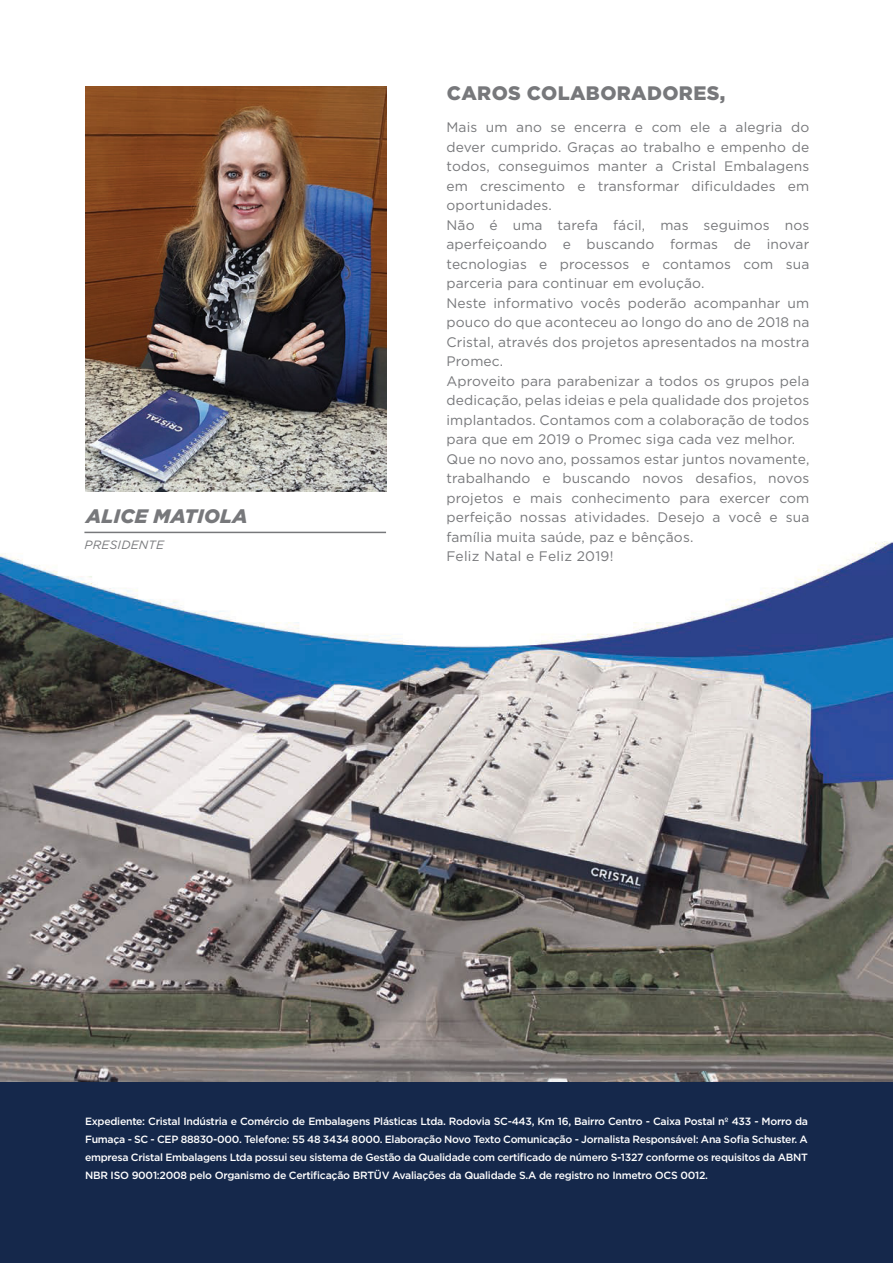
<style>
.page{position:relative;width:893px;height:1263px;background:#fff}
.page>*{position:absolute;margin:0;border:0;box-sizing:border-box;transform-origin:0 0}
.t1{font:900 19.5px "Gotham Pro";letter-spacing:.02em;color:#77787b}
.t2{font:italic 900 19.5px "Gotham Pro";letter-spacing:.015em;color:#77787b}
.t3{font:13.8px/19.5px "Gotham Pro";letter-spacing:.01em;color:#77787b}
.t4{font:italic 12px "Gotham Pro";letter-spacing:.02em;color:#77787b}
.t5{font:500 10.5px/18px "Gotham Pro";letter-spacing:-.025em;color:#fff;text-align:justify}
</style>
<div class="page">
<img style="left:0;top:86px;width:893px;height:996px">
<img style="left:85px;top:86px;width:301px;height:406px">
<hr style="left:84px;top:532px;width:302px;height:1px;background:#77787b">
<div style="left:0;top:1082px;width:893px;height:181px;background:#15284b"></div>
<h1 class="t2" style="left:86px;top:505px;width:163px">ALICE MATIOLA</h1>
<p class="t4" style="left:85px;top:538px;width:81px">PRESIDENTE</p>
<h1 class="t1" style="left:447px;top:82px;width:280px">CAROS COLABORADORES,</h1>
<p class="t3" style="left:446px;top:117px;width:364px">Mais um ano se encerra e com ele a alegria do dever cumprido. Graças ao trabalho e empenho de todos, conseguimos manter a Cristal Embalagens em crescimento e transformar dificuldades em oportunidades.<br>Não é uma tarefa fácil, mas seguimos nos aperfeiçoando e buscando formas de inovar tecnologias e processos e contamos com sua parceria para continuar em evolução.<br>Neste informativo vocês poderão acompanhar um pouco do que aconteceu ao longo do ano de 2018 na Cristal, através dos projetos apresentados na mostra Promec.<br>Aproveito para parabenizar a todos os grupos pela dedicação, pelas ideias e pela qualidade dos projetos implantados. Contamos com a colaboração de todos para que em 2019 o Promec siga cada vez melhor.<br>Que no novo ano, possamos estar juntos novamente, trabalhando e buscando novos desafios, novos projetos e mais conhecimento para exercer com perfeição nossas atividades. Desejo a você e sua família muita saúde, paz e bênçãos.<br>Feliz Natal e Feliz 2019!</p>
<p class="t5" style="left:85px;top:1112px;width:724px">Expediente: Cristal Indústria e Comércio de Embalagens Plásticas Ltda. Rodovia SC-443, Km 16, Bairro Centro - Caixa Postal nº 433 - Morro da Fumaça - SC - CEP 88830-000. Telefone: 55 48 3434 8000. Elaboração Novo Texto Comunicação - Jornalista Responsável: Ana Sofia Schuster. A empresa Cristal Embalagens Ltda possui seu sistema de Gestão da Qualidade com certificado de número S-1327 conforme os requisitos da ABNT NBR ISO 9001:2008 pelo Organismo de Certificação BRTÜV Avaliações da Qualidade S.A de registro no Inmetro OCS 0012.</p>
</div>
